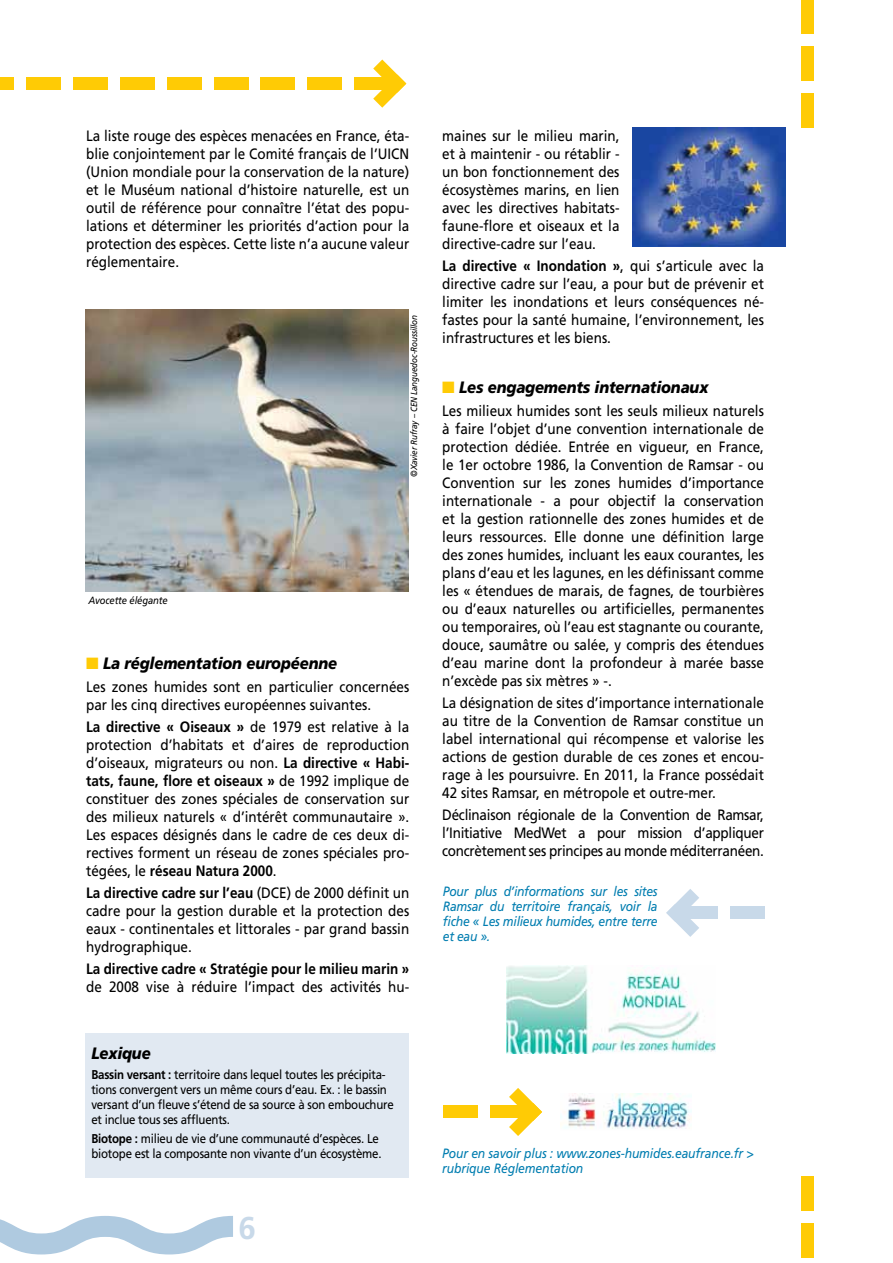
<style>
.page{position:relative;width:893px;height:1263px;background:#fff}
.page>*{position:absolute;margin:0;border:0;box-sizing:border-box;transform-origin:0 0}
.t1{font:700 31.5px "Frutiger";color:#c8d9e9}
.t2{font:italic 900 16.5px "Frutiger";letter-spacing:-.01em;color:#000;scale:.9 1}
.t3{font:15px/18px "Frutiger";color:#000;text-align:justify;scale:.9 1}
.t4{font:700 15px "Frutiger";color:#000;scale:.9 1}
.t5{font:italic 13.5px/15px "Frutiger";letter-spacing:-.01em;color:#007db0;scale:.9 1}
.t6{font:12.75px/15px "Frutiger";letter-spacing:-.02em;color:#000;scale:.9 1}
.t7{font:italic 10.5px "Frutiger";letter-spacing:-.01em;color:#000;scale:.9 1}
.t8{font:italic 9px "Frutiger";letter-spacing:-.01em;color:#000;scale:.9 1}
.s1{color:#ffcb05}
.s2{font-weight:700}
</style>
<div class="page">
<svg style="left:0;top:1216px;width:233px;height:38px"></svg>
<div style="left:355px;top:77px;width:34px;height:13px;background:#ffcb05"></div>
<svg style="left:373px;top:60px;width:33px;height:48px"></svg>
<div style="left:167px;top:77px;width:34px;height:13px;background:#ffcb05"></div>
<div style="left:214px;top:77px;width:34px;height:13px;background:#ffcb05"></div>
<div style="left:261px;top:77px;width:34px;height:13px;background:#ffcb05"></div>
<div style="left:308px;top:77px;width:34px;height:13px;background:#ffcb05"></div>
<div style="left:801px;top:1224px;width:13px;height:34px;background:#ffcb05"></div>
<div style="left:801px;top:1176px;width:13px;height:34px;background:#ffcb05"></div>
<div style="left:801px;top:94px;width:13px;height:34px;background:#ffcb05"></div>
<div style="left:801px;top:47px;width:13px;height:34px;background:#ffcb05"></div>
<div style="left:801px;top:0;width:13px;height:34px;background:#ffcb05"></div>
<div style="left:85px;top:1033px;width:323px;height:145px;background:#e1e9f2"></div>
<img style="left:560px;top:1094px;width:132px;height:35px">
<div style="left:491px;top:1105px;width:34px;height:13px;background:#ffcb05"></div>
<svg style="left:509px;top:1088px;width:33px;height:48px"></svg>
<div style="left:444px;top:1105px;width:34px;height:13px;background:#ffcb05"></div>
<div style="left:0;top:77px;width:14px;height:13px;background:#ffcb05"></div>
<div style="left:27px;top:77px;width:34px;height:13px;background:#ffcb05"></div>
<div style="left:73px;top:77px;width:35px;height:13px;background:#ffcb05"></div>
<div style="left:120px;top:77px;width:34px;height:13px;background:#ffcb05"></div>
<img style="left:85px;top:310px;width:323px;height:282px">
<div style="left:684px;top:906px;width:34px;height:13px;background:#c8d9e9"></div>
<svg style="left:666px;top:889px;width:33px;height:48px"></svg>
<div style="left:731px;top:906px;width:34px;height:13px;background:#c8d9e9"></div>
<img style="left:632px;top:128px;width:154px;height:119px">
<img style="left:506px;top:966px;width:209px;height:87px">
<p class="t3" style="left:86px;top:126px;width:361px">La liste rouge des espèces menacées en France, éta&shy;blie conjointement par le Comité français de l’UICN (Union mondiale pour la conservation de la nature) et le Muséum national d’histoire naturelle, est un outil de référence pour connaître l’état des popu&shy;lations et déterminer les priorités d’action pour la protection des espèces. Cette liste n’a aucune valeur réglementaire.</p>
<p class="t7" style="left:89px;top:594px;width:89px">Avocette élégante</p>
<p class="t8" style="left:409px;top:477px;width:182px;rotate:-90deg">©Xavier Rufray – CEN Languedoc-Roussillon</p>
<p class="t2" style="left:86px;top:654px;width:281px"><span class="s1">■</span> La réglementation européenne</p>
<p class="t3" style="left:86px;top:677px;width:361px">Les zones humides sont en particulier concernées par les cinq directives européennes suivantes.</p>
<p class="t3" style="left:86px;top:718px;width:361px"><span class="s2">La directive « Oiseaux »</span> de 1979 est relative à la protection d’habitats et d’aires de reproduction d’oiseaux, migrateurs ou non. <span class="s2">La directive « Habi&shy;tats, faune, flore et oiseaux »</span> de 1992 implique de constituer des zones spéciales de conservation sur des milieux naturels « d’intérêt communautaire ».<br>Les espaces désignés dans le cadre de ces deux di&shy;rectives forment un réseau de zones spéciales pro&shy;tégées, le <span class="s2">réseau Natura 2000</span>.</p>
<p class="t3" style="left:86px;top:884px;width:361px"><span class="s2">La directive cadre sur l’eau</span> (DCE) de 2000 définit un cadre pour la gestion durable et la protection des eaux - continentales et littorales - par grand bassin hydrographique.</p>
<p class="t4" style="left:86px;top:960px;width:361px">La directive cadre « Stratégie pour le milieu marin »</p>
<p class="t3" style="left:86px;top:978px;width:361px">de 2008 vise à réduire l’impact des activités hu-</p>
<p class="t2" style="left:91px;top:1044px;width:67px">Lexique</p>
<p class="t6" style="left:91px;top:1067px;width:337px"><span class="s2">Bassin versant :</span> territoire dans lequel toutes les précipita&shy;tions convergent vers un même cours d’eau. Ex. : le bassin versant d’un fleuve s’étend de sa source à son embouchure et inclue tous ses affluents.</p>
<p class="t6" style="left:91px;top:1131px;width:324px"><span class="s2">Biotope :</span> milieu de vie d’une communauté d’espèces. Le biotope est la composante non vivante d’un écosystème.</p>
<h1 class="t1" style="left:238px;top:1209px;width:19px">6</h1>
<p class="t3" style="left:442px;top:126px;width:198px">maines sur le milieu marin, et à maintenir - ou rétablir - un bon fonctionnement des écosystèmes marins, en lien avec les directives habitats&shy;faune-flore et oiseaux et la directive-cadre sur l’eau.</p>
<p class="t3" style="left:442px;top:257px;width:359px"><span class="s2">La directive « Inondation »</span>, qui s’articule avec la directive cadre sur l’eau, a pour but de prévenir et limiter les inondations et leurs conséquences né&shy;fastes pour la santé humaine, l’environnement, les infrastructures et les biens.</p>
<p class="t2" style="left:442px;top:378px;width:297px"><span class="s1">■</span> Les engagements internationaux</p>
<p class="t3" style="left:442px;top:401px;width:359px">Les milieux humides sont les seuls milieux naturels à faire l’objet d’une convention internationale de protection dédiée. Entrée en vigueur, en France, le 1er octobre 1986, la Convention de Ramsar - ou Convention sur les zones humides d’importance internationale - a pour objectif la conservation et la gestion rationnelle des zones humides et de leurs ressources. Elle donne une définition large des zones humides, incluant les eaux courantes, les plans d’eau et les lagunes, en les définissant comme les « étendues de marais, de fagnes, de tourbières ou d’eaux naturelles ou artificielles, permanentes ou temporaires, où l’eau est stagnante ou courante, douce, saumâtre ou salée, y compris des étendues d’eau marine dont la profondeur à marée basse n’excède pas six mètres » -.</p>
<p class="t3" style="left:442px;top:694px;width:359px">La désignation de sites d’importance internationale au titre de la Convention de Ramsar constitue un label international qui récompense et valorise les actions de gestion durable de ces zones et encou&shy;rage à les poursuivre. En 2011, la France possédait 42 sites Ramsar, en métropole et outre-mer.</p>
<p class="t3" style="left:442px;top:806px;width:359px">Déclinaison régionale de la Convention de Ramsar, l’Initiative MedWet a pour mission d’appliquer concrètement ses principes au monde méditerranéen.</p>
<p class="t5" style="left:443px;top:884px;width:240px;text-align:justify">Pour plus d’informations sur les sites Ramsar du territoire français, voir la fiche « Les milieux humides, entre terre et eau ».</p>
<p class="t5" style="left:442px;top:1145px;width:348px">Pour en savoir plus : www.zones-humides.eaufrance.fr &gt; rubrique Réglementation</p>
</div>
